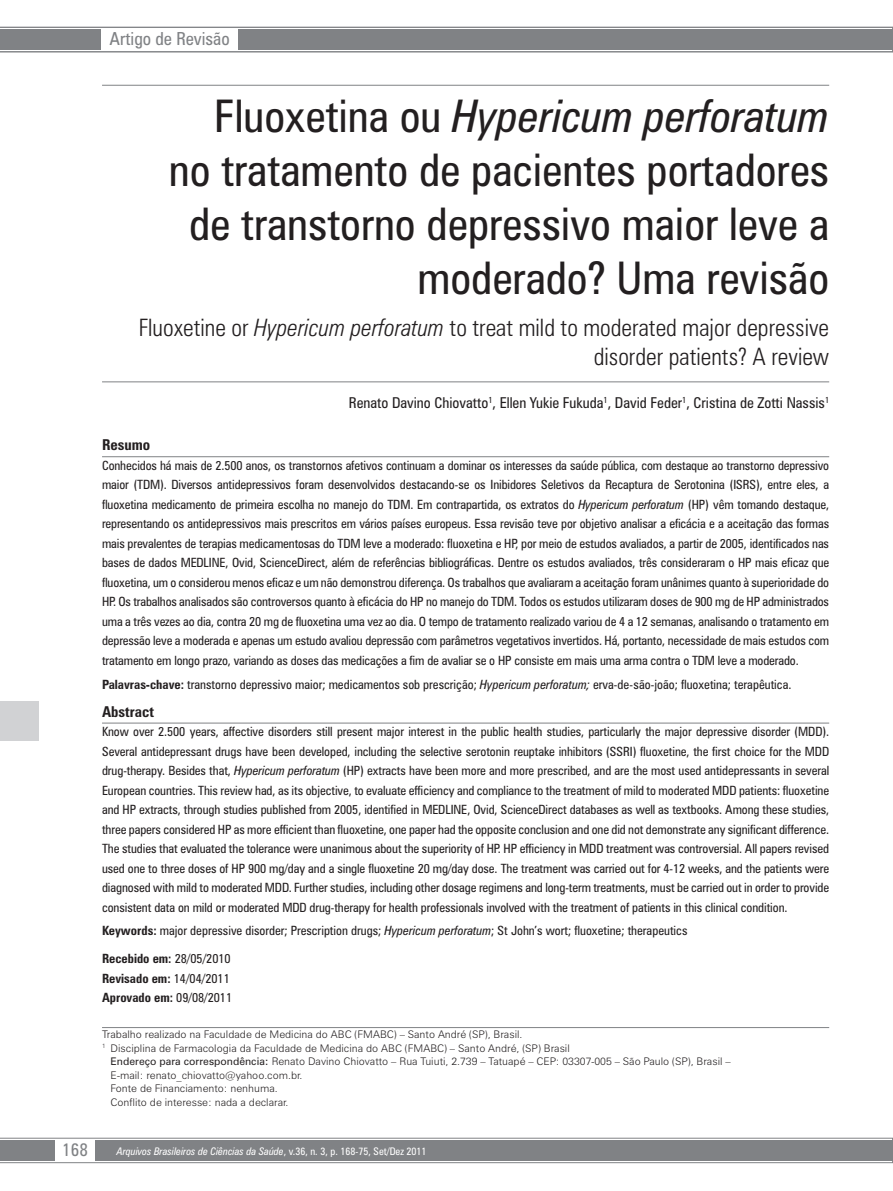
<style>
.page{position:relative;width:893px;height:1191px;background:#fff}
.page>*{position:absolute;margin:0;border:0;box-sizing:border-box;transform-origin:0 0}
.z01_0_titulo{font:condensed 45px/54px "Zurich BT";color:#231f20;text-align:right}
.z01_1_titulo_ingles{font:300 condensed 24px/28.8px "Zurich BT";color:#231f20;text-align:right}
.z09_0_chapeu{font:condensed 18px "Zurich BT";color:#808285}
.z02_0_autores{font:condensed 15px "Zurich BT";color:#231f20}
.z03_0_resumo-abstrac{font:700 condensed 15px "Zurich BT";color:#231f20}
.z03_1_resumo-abstrac{font:condensed 12.75px/19.5px "Zurich BT";letter-spacing:-.01em;color:#231f20;text-align:justify}
.z03_2_palavras-chave{font:condensed 12.75px "Zurich BT";color:#231f20}
.z03_3_recebido_aprov{font:700 condensed 12.75px "Zurich BT";color:#231f20}
.z02_2_titulacao{font:300 10.5px/13.5px "Zurich BT";color:#231f20}
.z02_1_instituicao{font:300 10.5px "Zurich BT";color:#231f20}
.t1{font:italic condensed 10.5px "Zurich BT";color:#fff}
.s1{font-style:italic}
.s2{font-weight:700}
.s3{font-weight:400}
.s4{font-style:normal}
</style>
<div class="page">
<svg style="left:0;top:1137px;width:893px;height:26px;background:#8f9194"></svg>
<div style="left:55px;top:1139px;width:40px;height:22px;background:#fff"></div>
<div style="left:0;top:701px;width:38px;height:40px;background:#d1d2d4"></div>
<svg style="left:0;top:27px;width:893px;height:25px"></svg>
<hr style="left:102px;top:85px;width:727px;height:1px;background:#808285">
<hr style="left:102px;top:381px;width:727px;height:1px;background:#808285">
<hr style="left:102px;top:456px;width:727px;height:1px;background:#808285">
<hr style="left:102px;top:723px;width:727px;height:1px;background:#808285">
<hr style="left:102px;top:1027px;width:727px;height:1px;background:#808285">
<p class="z09_0_chapeu" style="left:110px;top:28px;width:122px">Artigo de Revisão</p>
<p class="z01_0_titulo" style="left:169px;top:89px;width:662px">Fluoxetina ou <span class="s1">Hypericum perforatum </span>no tratamento de pacientes portadores de transtorno depressivo maior leve a moderado? Uma revisão</p>
<p class="z01_1_titulo_ingles" style="left:139px;top:313px;width:692px">Fluoxetine or <span class="s1">Hypericum perforatum</span> to treat mild to moderated major depressive disorder patients? A review</p>
<p class="z02_0_autores" style="left:349px;top:394px;width:482px">Renato Davino Chiovatto<sup>1</sup>, Ellen Yukie Fukuda<sup>1</sup>, David Feder<sup>1</sup>, Cristina de Zotti Nassis<sup>1</sup></p>
<p class="z03_0_resumo-abstrac" style="left:102px;top:436px;width:50px">Resumo</p>
<p class="z03_1_resumo-abstrac" style="left:102px;top:455px;width:729px">Conhecidos há mais de 2.500 anos, os transtornos afetivos continuam a dominar os interesses da saúde pública, com destaque ao transtorno depressivo maior (TDM). Diversos antidepressivos foram desenvolvidos destacando-se os Inibidores Seletivos da Recaptura de Serotonina (ISRS), entre eles, a fluoxetina medicamento de primeira escolha no manejo do TDM. Em contrapartida, os extratos do <span class="s1">Hypericum perforatum</span> (HP) vêm tomando destaque, representando os antidepressivos mais prescritos em vários países europeus. Essa revisão teve por objetivo analisar a eficácia e a aceitação das formas mais prevalentes de terapias medicamentosas do TDM leve a moderado: fluoxetina e HP, por meio de estudos avaliados, a partir de 2005, identificados nas bases de dados MEDLINE, Ovid, ScienceDirect, além de referências bibliográficas. Dentre os estudos avaliados, três consideraram o HP mais eficaz que fluoxetina, um o considerou menos eficaz e um não demonstrou diferença. Os trabalhos que avaliaram a aceitação foram unânimes quanto à superioridade do HP. Os trabalhos analisados são controversos quanto à eficácia do HP no manejo do TDM. Todos os estudos utilizaram doses de 900 mg de HP administrados uma a três vezes ao dia, contra 20 mg de fluoxetina uma vez ao dia. O tempo de tratamento realizado variou de 4 a 12 semanas, analisando o tratamento em depressão leve a moderada e apenas um estudo avaliou depressão com parâmetros vegetativos invertidos. Há, portanto, necessidade de mais estudos com tratamento em longo prazo, variando as doses das medicações a fim de avaliar se o HP consiste em mais uma arma contra o TDM leve a moderado.</p>
<p class="z03_2_palavras-chave" style="left:102px;top:676px;width:691px"><span class="s2">Palavras-chave:</span> transtorno depressivo maior; medicamentos sob prescrição; <span class="s1">Hypericum perforatum;</span> erva-de-são-joão; fluoxetina; terapêutica.</p>
<p class="z03_0_resumo-abstrac" style="left:102px;top:702px;width:53px">Abstract</p>
<p class="z03_1_resumo-abstrac" style="left:102px;top:721px;width:729px">Know over 2.500 years, affective disorders still present major interest in the public health studies, particularly the major depressive disorder (MDD).<br>Several antidepressant drugs have been developed, including the selective serotonin reuptake inhibitors (SSRI) fluoxetine, the first choice for the MDD drug-therapy. Besides that, <span class="s1">Hypericum perforatum</span> (HP) extracts have been more and more prescribed, and are the most used antidepressants in several European countries. This review had, as its objective, to evaluate efficiency and compliance to the treatment of mild to moderated MDD patients: fluoxetine and HP extracts, through studies published from 2005, identified in MEDLINE, Ovid, ScienceDirect databases as well as textbooks. Among these studies, three papers considered HP as more efficient than fluoxetine, one paper had the opposite conclusion and one did not demonstrate any significant difference.<br>The studies that evaluated the tolerance were unanimous about the superiority of HP. HP efficiency in MDD treatment was controversial. All papers revised used one to three doses of HP 900 mg/day and a single fluoxetine 20 mg/day dose. The treatment was carried out for 4-12 weeks, and the patients were diagnosed with mild to moderated MDD. Further studies, including other dosage regimens and long-term treatments, must be carried out in order to provide consistent data on mild or moderated MDD drug-therapy for health professionals involved with the treatment of patients in this clinical condition.</p>
<p class="z03_2_palavras-chave" style="left:102px;top:923px;width:587px"><span class="s2">Keywords:</span> major depressive disorder; Prescription drugs; <span class="s1">Hypericum perforatum</span>; St John’s wort; fluoxetine; therapeutics</p>
<p class="z03_3_recebido_aprov" style="left:102px;top:951px;width:130px">Recebido em: <span class="s3">28/05/2010</span></p>
<p class="z03_3_recebido_aprov" style="left:102px;top:970px;width:129px">Revisado em: <span class="s3">14/04/2011</span></p>
<p class="z03_3_recebido_aprov" style="left:102px;top:990px;width:132px">Aprovado em: <span class="s3">09/08/2011</span></p>
<p class="z02_1_instituicao" style="left:102px;top:1028px;width:422px">Trabalho realizado na Faculdade de Medicina do ABC (FMABC) – Santo André (SP), Brasil.</p>
<p class="z02_2_titulacao" style="left:102px;top:1041px;width:469px"><sup>1</sup> Disciplina de Farmacologia da Faculdade de Medicina do ABC (FMABC) – Santo André, (SP) Brasil</p>
<p class="z02_2_titulacao" style="left:111px;top:1054px;width:622px"><span class="s3">Endereço para correspondência:</span> Renato Davino Chiovatto – Rua Tuiuti, 2.739 – Tatuapé – CEP: 03307-005 – São Paulo (SP), Brasil –<br>E-mail: renato_chiovatto@yahoo.com.br.</p>
<p class="z02_2_titulacao" style="left:111px;top:1081px;width:169px">Fonte de Financiamento: nenhuma.</p>
<p class="z02_2_titulacao" style="left:111px;top:1095px;width:179px">Conflito de interesse: nada a declarar.</p>
<p class="z09_0_chapeu" style="left:62px;top:1138px;width:27px">168</p>
<p class="t1" style="left:117px;top:1144px;width:311px">Arquivos Brasileiros de Ciências da Saúde<span class="s4">, v.36, n. 3, p. 168-75, Set/Dez 2011</span></p>
</div>
